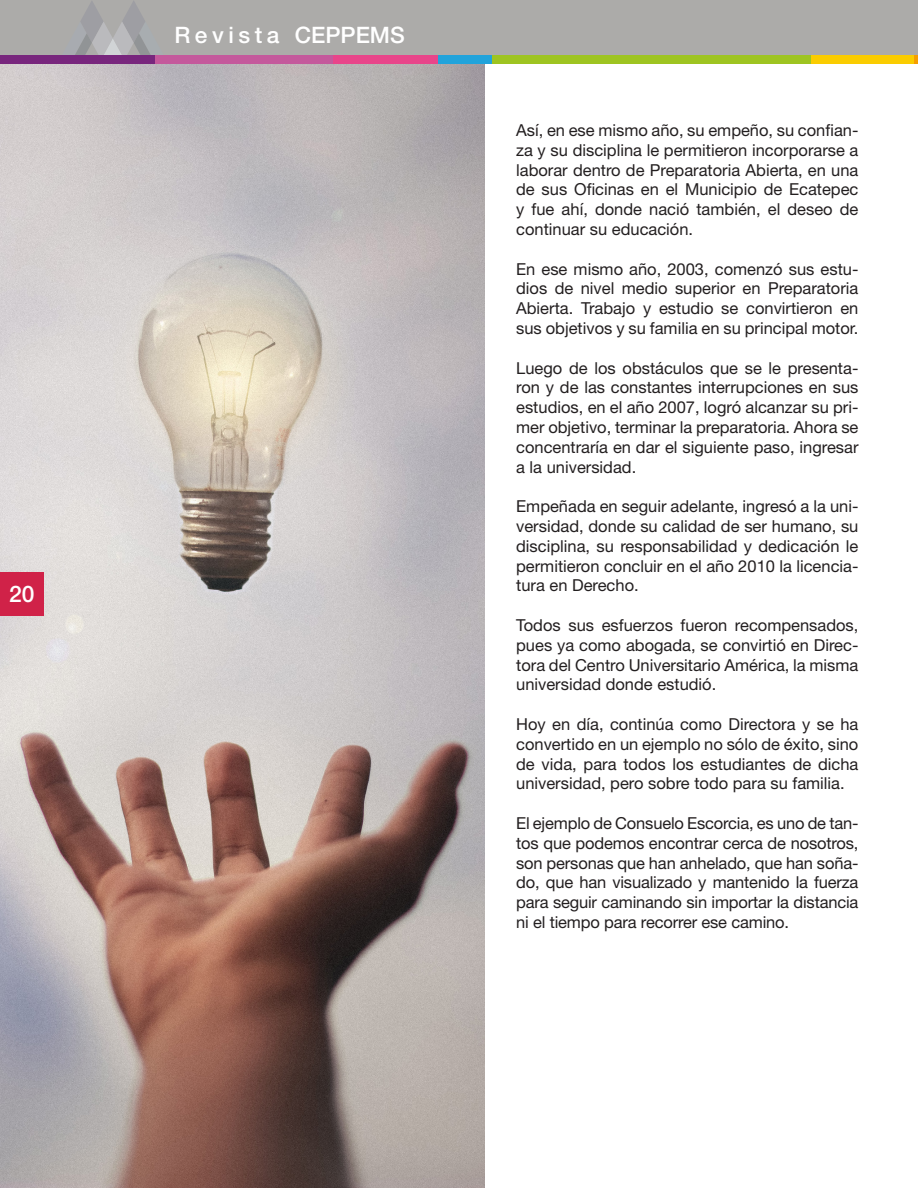
<style>
.page{position:relative;width:918px;height:1188px;background:#fff}
.page>*{position:absolute;margin:0;border:0;box-sizing:border-box;transform-origin:0 0}
.t1{font:500 22.8px "Helvetica Neue LT Std";color:#fff}
.t2{font:500 22.65px "Helvetica Neue LT Std";letter-spacing:.1em;color:#fff}
.t3{font:16.5px/19.8px "Helvetica Neue LT Std";color:#231f20;text-align:justify}
</style>
<div class="page">
<div style="left:0;top:0;width:918px;height:60px;background:#acaba9"></div>
<svg style="left:75px;top:1px;width:76px;height:54px"></svg>
<img style="left:0;top:64px;width:485px;height:1124px">
<div style="left:0;top:55px;width:156px;height:9px;background:#78267d"></div>
<div style="left:156px;top:55px;width:177px;height:9px;background:#c4599c"></div>
<div style="left:913px;top:55px;width:5px;height:9px;background:#f59e00"></div>
<div style="left:491px;top:55px;width:320px;height:9px;background:#9ec421"></div>
<div style="left:811px;top:55px;width:103px;height:9px;background:#facc00"></div>
<div style="left:398px;top:55px;width:94px;height:9px;background:#21a3db"></div>
<div style="left:333px;top:55px;width:105px;height:9px;background:#e8458a"></div>
<div style="left:0;top:572px;width:44px;height:44px;background:#d02248"></div>
<p class="t1" style="left:9px;top:580px;width:27px">20</p>
<p class="t2" style="left:174px;top:21px;width:232px">Revista CEPPEMS</p>
<p class="t3" style="left:516px;top:120px;width:344px">Así, en ese mismo año, su empeño, su confian&shy;za y su disciplina le permitieron incorporarse a laborar dentro de Preparatoria Abierta, en una de sus Oficinas en el Municipio de Ecatepec y fue ahí, donde nació también, el deseo de continuar su educación.</p>
<p class="t3" style="left:516px;top:259px;width:344px">En ese mismo año, 2003, comenzó sus estu&shy;dios de nivel medio superior en Preparatoria Abierta. Trabajo y estudio se convirtieron en sus objetivos y su familia en su principal motor.</p>
<p class="t3" style="left:516px;top:358px;width:344px">Luego de los obstáculos que se le presenta&shy;ron y de las constantes interrupciones en sus estudios, en el año 2007, logró alcanzar su pri&shy;mer objetivo, terminar la preparatoria. Ahora se concentraría en dar el siguiente paso, ingresar a la universidad.</p>
<p class="t3" style="left:516px;top:496px;width:344px">Empeñada en seguir adelante, ingresó a la uni&shy;versidad, donde su calidad de ser humano, su disciplina, su responsabilidad y dedicación le permitieron concluir en el año 2010 la licencia&shy;tura en Derecho.</p>
<p class="t3" style="left:516px;top:615px;width:344px">Todos sus esfuerzos fueron recompensados, pues ya como abogada, se convirtió en Direc&shy;tora del Centro Universitario América, la misma universidad donde estudió.</p>
<p class="t3" style="left:516px;top:714px;width:344px">Hoy en día, continúa como Directora y se ha convertido en un ejemplo no sólo de éxito, sino de vida, para todos los estudiantes de dicha universidad, pero sobre todo para su familia.</p>
<p class="t3" style="left:516px;top:813px;width:344px">El ejemplo de Consuelo Escorcia, es uno de tan&shy;tos que podemos encontrar cerca de nosotros, son personas que han anhelado, que han soña&shy;do, que han visualizado y mantenido la fuerza para seguir caminando sin importar la distancia ni el tiempo para recorrer ese camino.</p>
</div>
